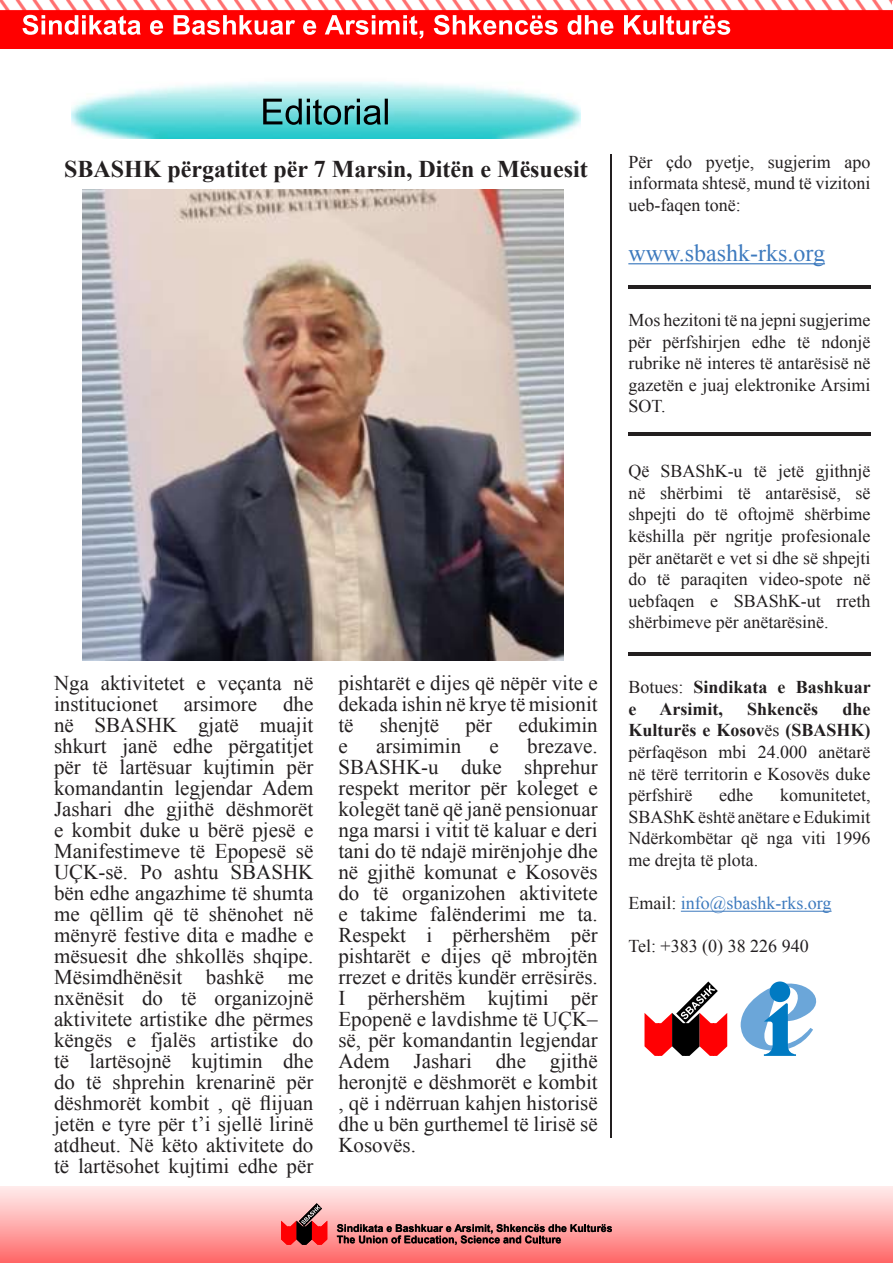
<style>
.page{position:relative;width:893px;height:1263px;background:#fff}
.page>*{position:absolute;margin:0;border:0;box-sizing:border-box;transform-origin:0 0}
.t1{font:700 24px "Times New Roman";color:#231f20}
.t2{font:24px "Times New Roman";color:#3d7abe}
.t3{font:21px/21px "Times New Roman";color:#231f20;text-align:justify}
.t4{font:18px/21.6px "Times New Roman";color:#231f20;text-align:justify}
.t5{font:700 18px/21.6px "Times New Roman";color:#231f20}
.t6{font:18px "Times New Roman";color:#3d7abe}
.t7{font:700 10.5px/11.7px "Arial";color:#000}
.s1{font-weight:400}
.s2{font-weight:700}
.s3{color:#231f20}
</style>
<div class="page">
<img style="left:0;top:0;width:893px;height:49px">
<hr style="left:628px;top:263px;width:197px;height:1px;background:#3d7abe">
<hr style="left:681px;top:911px;width:151px;height:1px;background:#3d7abe">
<img style="left:0;top:1187px;width:893px;height:76px">
<svg style="left:281px;top:1203px;width:46px;height:42px;background:#c4595a"></svg>
<svg style="left:337px;top:1224px;width:275px;height:21px;background:#be7373"></svg>
<hr style="left:610px;top:154px;width:1px;height:983px;background:#231f20">
<hr style="left:628px;top:286px;width:242px;height:3px;background:#231f20">
<hr style="left:628px;top:432px;width:242px;height:3px;background:#231f20">
<hr style="left:628px;top:653px;width:242px;height:3px;background:#231f20">
<svg style="left:22px;top:15px;width:708px;height:24px"></svg>
<svg style="left:741px;top:981px;width:76px;height:75px"></svg>
<svg style="left:644px;top:981px;width:83px;height:75px"></svg>
<img style="left:72px;top:82px;width:508px;height:57px">
<svg style="left:263px;top:99px;width:125px;height:26px;background:#529192"></svg>
<img style="left:82px;top:189px;width:482px;height:471px">
<p class="t1" style="left:64px;top:152px;width:525px">SBASHK përgatitet për 7 Marsin, Ditën e Mësuesit</p>
<p class="t4" style="left:628px;top:150px;width:244px">Për çdo pyetje, sugjerim apo informata shtesë, mund të vizitoni ueb-faqen tonë:</p>
<p class="t2" style="left:628px;top:237px;width:198px">www.sbashk-rks.org</p>
<p class="t4" style="left:628px;top:309px;width:244px">Mos hezitoni të na jepni sugjerime për përfshirjen edhe të ndonjë rubrike në interes të antarësisë në gazetën e juaj elektronike Arsimi SOT.</p>
<p class="t3" style="left:54px;top:672px;width:261px">Nga aktivitetet e veçanta në institucionet arsimore dhe në SBASHK gjatë muajit shkurt janë edhe përgatitjet për të lartësuar kujtimin për komandantin legjendar Adem Jashari dhe gjithë dëshmorët e kombit duke u bërë pjesë e Manifestimeve të Epopesë së UÇK-së. Po ashtu SBASHK bën edhe angazhime të shumta me qëllim që të shënohet në mënyrë festive dita e madhe e mësuesit dhe shkollës shqipe.<br>Mësimdhënësit bashkë me nxënësit do të organizojnë aktivitete artistike dhe përmes këngës e fjalës artistike do të lartësojnë kujtimin dhe do të shprehin krenarinë për dëshmorët kombit , që flijuan jetën e tyre për t’i sjellë lirinë atdheut. Në këto aktivitete do të lartësohet kujtimi edhe për</p>
<p class="t3" style="left:338px;top:672px;width:261px">pishtarët e dijes që nëpër vite e dekada ishin në krye të misionit të shenjtë për edukimin e</p>
<p class="t3" style="left:338px;top:735px;width:261px;text-indent:189px">brezave.<br>SBASHK-u duke shprehur respekt meritor për koleget e kolegët tanë që janë pensionuar nga marsi i vitit të kaluar e deri tani do të ndajë mirënjohje dhe në gjithë komunat e Kosovës do të organizohen aktivitete e takime falënderimi me ta.<br>Respekt i përhershëm për pishtarët e dijes që mbrojtën rrezet e dritës kundër errësirës.<br>I përhershëm kujtimi për Epopenë e lavdishme të UÇK– së, për komandantin legjendar Adem Jashari dhe gjithë heronjtë e dëshmorët e kombit , që i ndërruan kahjen historisë dhe u bën gurthemel të lirisë së Kosovës.</p>
<p class="t3" style="left:376px;top:735px;width:87px">arsimimin</p>
<p class="t3" style="left:490px;top:735px;width:11px">e</p>
<p class="t4" style="left:628px;top:460px;width:244px">Që SBAShK-u të jetë gjithnjë në shërbimi të antarësisë, së shpejti do të oftojmë shërbime këshilla për ngritje profesionale për anëtarët e vet si dhe së shpejti do të paraqiten video-spote në uebfaqen e SBAShK-ut rreth shërbimeve për anëtarësinë.</p>
<p class="t5" style="left:628px;top:676px;width:244px"><span class="s1">Botues:</span> Sindikata e Bashkuar e</p>
<p class="t5" style="left:660px;top:697px;width:65px">Arsimit,</p>
<p class="t5" style="left:747px;top:697px;width:73px">Shkencës</p>
<p class="t4" style="left:628px;top:698px;width:244px;text-indent:214px"><span class="s2">dhe Kulturës e Kosov</span>ës <span class="s2">(SBASHK) </span>përfaqëson mbi 24.000 anëtarë në tërë territorin e Kosovës duke përfshirë</p>
<p class="t4" style="left:628px;top:784px;width:244px;text-indent:152px">komunitetet, SBAShK është anëtare e Edukimit Ndërkombëtar që nga viti 1996 me drejta të plota.</p>
<p class="t6" style="left:628px;top:891px;width:205px"><span class="s3">Email:</span> info@sbashk-rks.org</p>
<p class="t4" style="left:628px;top:935px;width:182px">Tel: +383 (0) 38 226 940</p>
<p class="t4" style="left:719px;top:784px;width:35px">edhe</p>
<p class="t7" style="left:337px;top:1222px;width:277px">Sindikata e Bashkuar e Arsimit, Shkencës dhe Kulturës<br>The Union of Education, Science and Culture</p>
</div>
